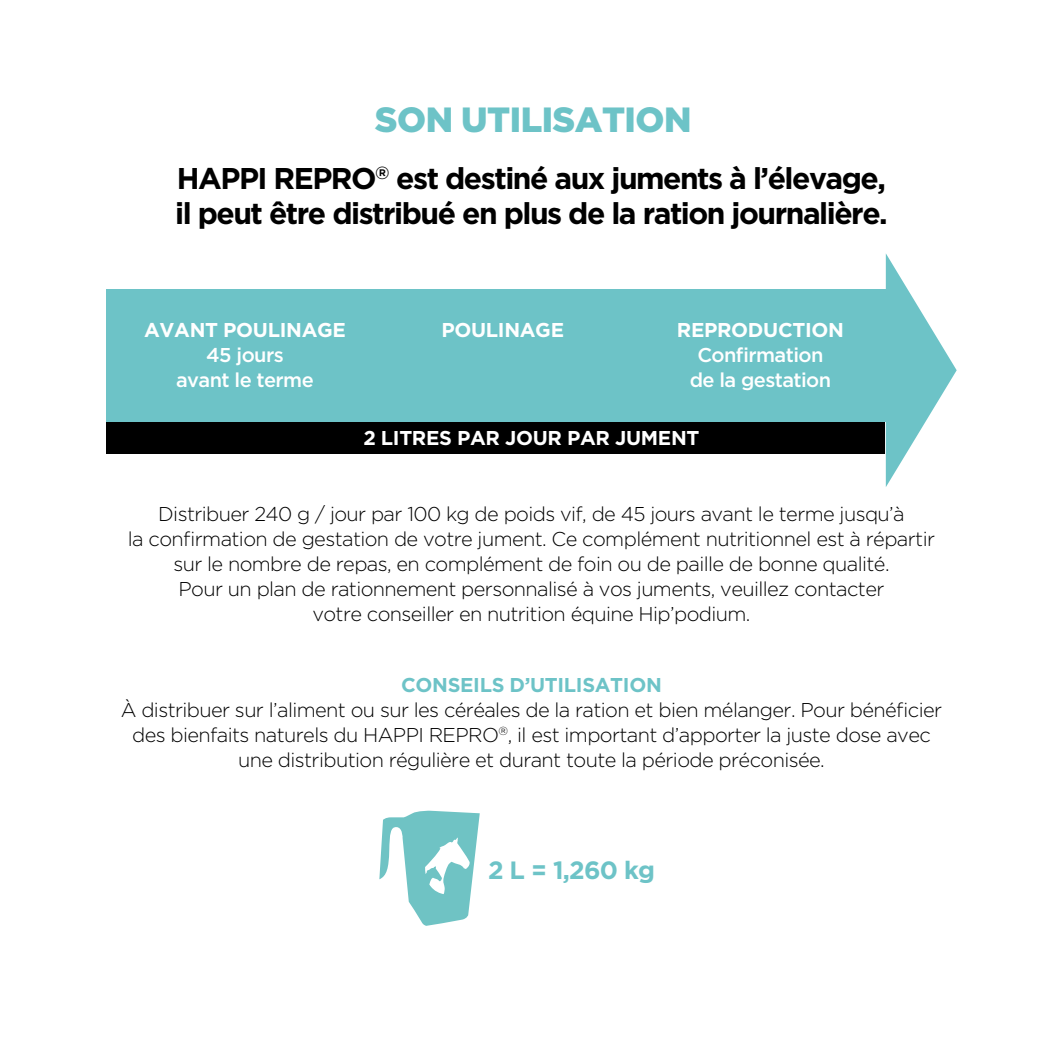
<style>
.page{position:relative;width:1063px;height:1063px;background:#fff}
.page>*{position:absolute;margin:0;border:0;box-sizing:border-box;transform-origin:0 0}
.t1{font:900 35px "Gotham";letter-spacing:-.015em;color:#6dc3c7}
.t2{font:700 30px/35px "Gotham";letter-spacing:-.05em;color:#000}
.t3{font:700 25px "Gotham";color:#6dc3c7}
.t4{font:300 20px/25px "Gotham";letter-spacing:-.03em;color:#000;text-align:center}
.t5{font:700 20px "Gotham";letter-spacing:-.015em;color:#fff}
.t6{font:500 20px/25px "Gotham";letter-spacing:-.03em;color:#fff;text-align:center}
.t7{font:700 20px "Gotham";letter-spacing:-.015em;color:#6dc3c7}
</style>
<div class="page">
<svg style="left:379px;top:811px;width:101px;height:115px"></svg>
<div style="left:106px;top:289px;width:781px;height:133px;background:#6dc3c7"></div>
<svg style="left:886px;top:254px;width:71px;height:233px"></svg>
<div style="left:106px;top:422px;width:779px;height:32px;background:#000"></div>
<h1 class="t1" style="left:375px;top:99px;width:318px">SON UTILISATION</h1>
<h2 class="t2" style="left:175px;top:160px;width:714px">HAPPI REPRO<sup>®</sup> est destiné aux juments à l’élevage, il peut être distribué en plus de la ration journalière.</h2>
<p class="t5" style="left:144px;top:318px;width:203px">AVANT POULINAGE</p>
<p class="t6" style="left:176px;top:342px;width:139px">45 jours<br>avant le terme</p>
<p class="t5" style="left:441px;top:318px;width:124px">POULINAGE</p>
<p class="t5" style="left:677px;top:318px;width:169px">REPRODUCTION</p>
<p class="t6" style="left:690px;top:342px;width:143px">Confirmation de la gestation</p>
<p class="t5" style="left:363px;top:426px;width:338px">2 LITRES PAR JOUR PAR JUMENT</p>
<p class="t4" style="left:128px;top:501px;width:809px">Distribuer 240 g / jour par 100 kg de poids vif, de 45 jours avant le terme jusqu’à<br>la confirmation de gestation de votre jument. Ce complément nutritionnel est à répartir sur le nombre de repas, en complément de foin ou de paille de bonne qualité.<br>Pour un plan de rationnement personnalisé à vos juments, veuillez contacter<br>votre conseiller en nutrition équine Hip’podium.</p>
<p class="t7" style="left:401px;top:673px;width:262px">CONSEILS D’UTILISATION</p>
<p class="t4" style="left:121px;top:697px;width:823px">À distribuer sur l’aliment ou sur les céréales de la ration et bien mélanger. Pour bénéficier des bienfaits naturels du HAPPI REPRO<sup>®</sup>, il est important d’apporter la juste dose avec une distribution régulière et durant toute la période préconisée.</p>
<p class="t3" style="left:488px;top:856px;width:169px">2 L = 1,260 kg</p>
</div>
